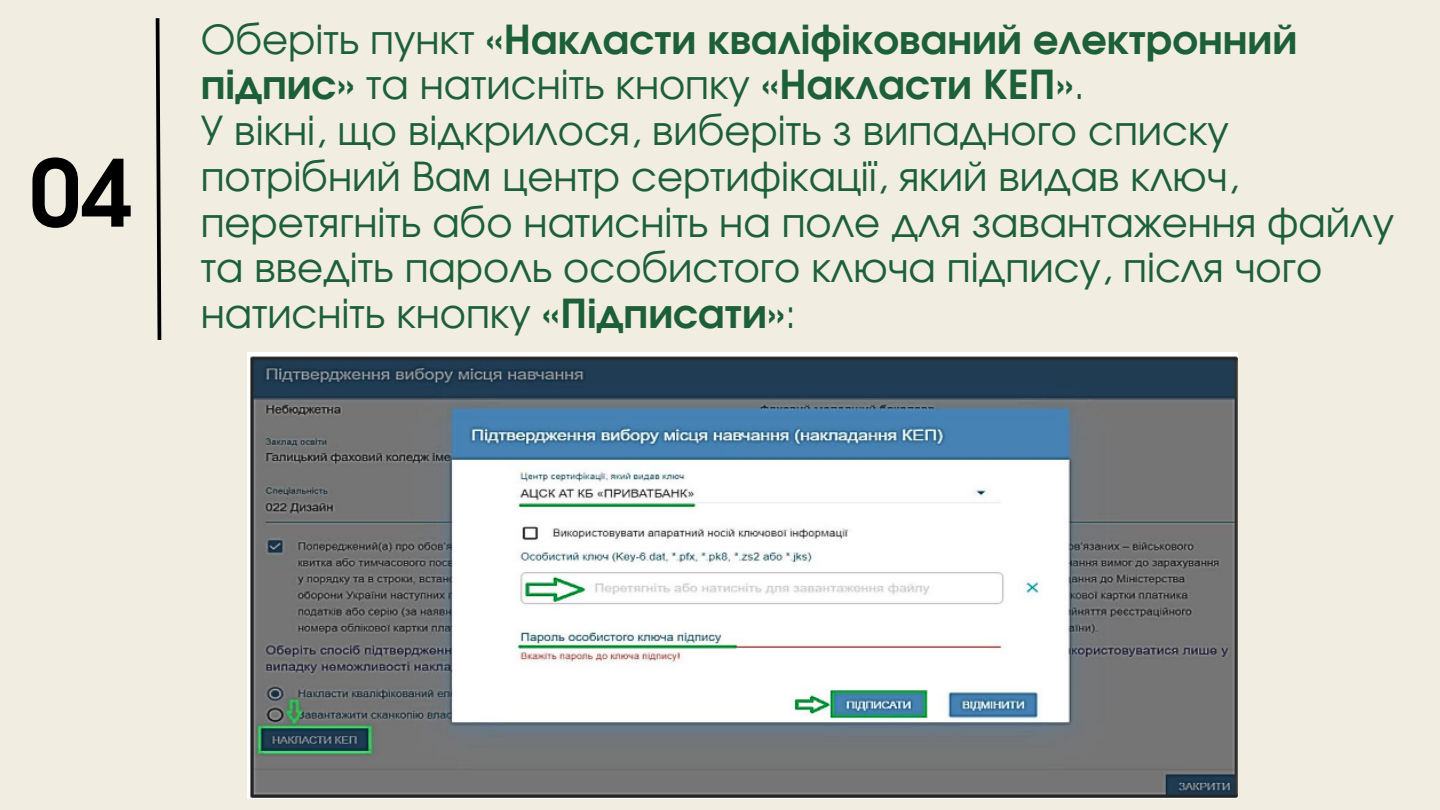
<style>
.page{position:relative;width:1440px;height:810px;background:#f1eee1}
.page>*{position:absolute;margin:0;border:0;box-sizing:border-box;transform-origin:0 0}
.t1{font:700 92px "Evolventa";color:#000}
.t2{font:40px/45.8px "Evolventa";color:#1d5f39}
.t3{font:700 40px/45.8px "Evolventa";color:#1d5f39}
.s1{font-weight:400}
.s2{font-weight:700}
</style>
<div class="page">
<svg style="left:155px;top:18px;width:7px;height:322px"></svg>
<img style="left:247px;top:352px;width:991px;height:447px">
<p class="t1" style="left:30px;top:153px;width:104px">04</p>
<p class="t3" style="left:201px;top:19px;width:1098px"><span class="s1">Оберіть пункт</span> «Накласти кваліфікований електронний підпис» <span class="s1">та натисніть кнопку</span> «Накласти КЕП»<span class="s1">.</span></p>
<p class="t2" style="left:201px;top:110px;width:1195px">У вікні, що відкрилося, виберіть з випадного списку потрібний Вам центр сертифікації, який видав ключ, перетягніть або натисніть на поле для завантаження файлу та введіть пароль особистого ключа підпису, після чого натисніть кнопку <span class="s2">«Підписати»</span>:</p>
</div>
